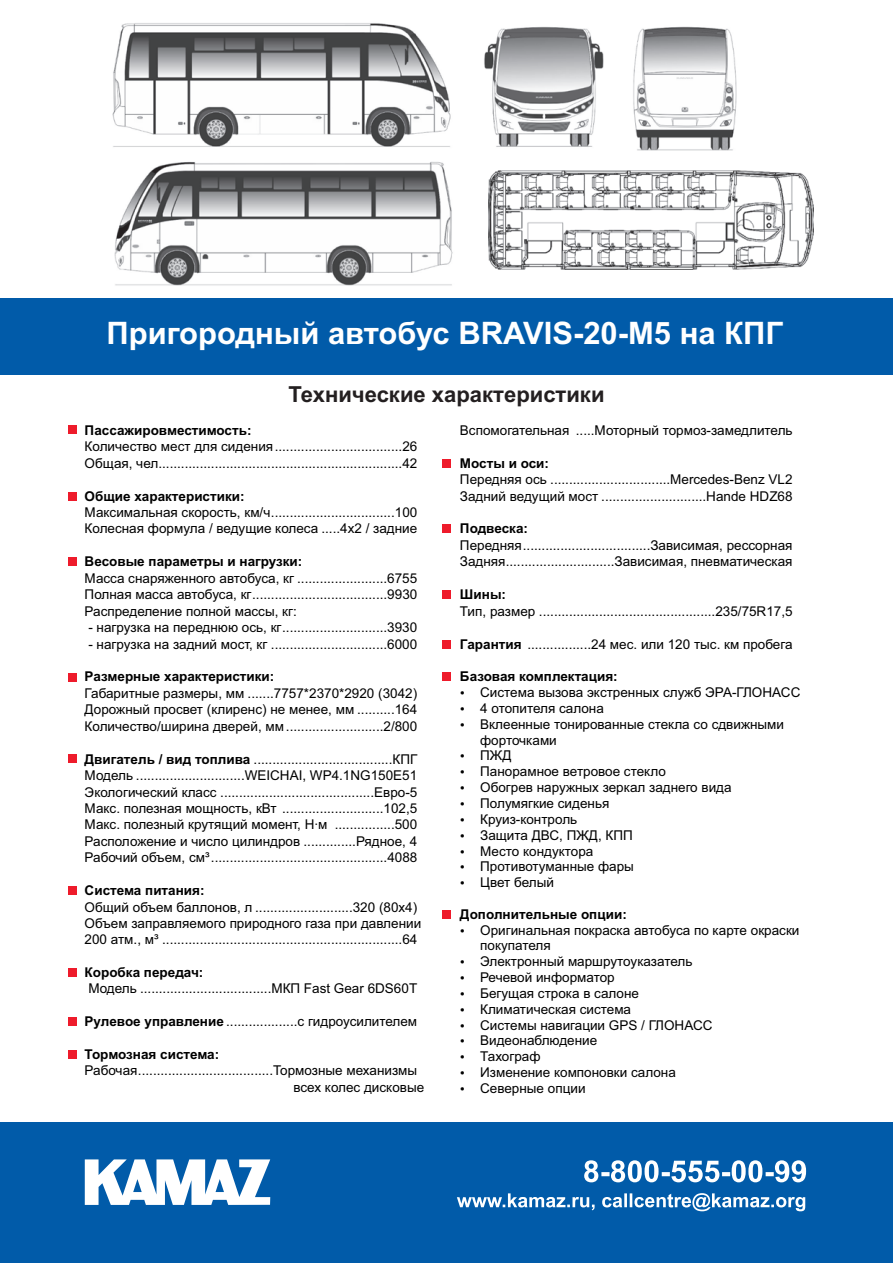
<style>
.page{position:relative;width:893px;height:1263px;background:#fff}
.page>*{position:absolute;margin:0;border:0;box-sizing:border-box;transform-origin:0 0}
.t1{font:700 30.9px "Arial";color:#fff}
.t2{font:700 22.05px "Arial";color:#231f20}
.t3{font:13.5px/15.8px "Arial";color:#000}
.t4{font:700 13.5px "Arial";color:#000}
.s1{font-weight:700}
</style>
<div class="page">
<div style="left:0;top:1123px;width:893px;height:140px;background:#015ba9"></div>
<div style="left:68px;top:425px;width:8px;height:9px;background:#ee1b2b"></div>
<svg style="left:85px;top:1159px;width:185px;height:46px"></svg>
<div style="left:68px;top:754px;width:8px;height:9px;background:#ee1b2b"></div>
<div style="left:68px;top:673px;width:8px;height:8px;background:#ee1b2b"></div>
<div style="left:68px;top:886px;width:8px;height:9px;background:#ee1b2b"></div>
<div style="left:68px;top:968px;width:8px;height:8px;background:#ee1b2b"></div>
<div style="left:68px;top:1017px;width:8px;height:9px;background:#ee1b2b"></div>
<div style="left:68px;top:1050px;width:8px;height:8px;background:#ee1b2b"></div>
<div style="left:68px;top:492px;width:8px;height:8px;background:#ee1b2b"></div>
<div style="left:68px;top:557px;width:8px;height:8px;background:#ee1b2b"></div>
<svg style="left:457px;top:1193px;width:348px;height:18px"></svg>
<svg style="left:584px;top:1160px;width:222px;height:22px"></svg>
<div style="left:442px;top:525px;width:9px;height:8px;background:#ee1b2b"></div>
<div style="left:442px;top:590px;width:9px;height:9px;background:#ee1b2b"></div>
<div style="left:442px;top:640px;width:9px;height:9px;background:#ee1b2b"></div>
<div style="left:442px;top:673px;width:9px;height:8px;background:#ee1b2b"></div>
<div style="left:442px;top:459px;width:9px;height:9px;background:#ee1b2b"></div>
<div style="left:442px;top:910px;width:9px;height:8px;background:#ee1b2b"></div>
<div style="left:0;top:298px;width:893px;height:76px;background:#015ba9"></div>
<img style="left:112px;top:23px;width:634px;height:263px">
<img style="left:488px;top:171px;width:325px;height:99px">
<h1 class="t1" style="left:107px;top:322px;width:678px">Пригородный автобус BRAVIS-20-М5 на КПГ</h1>
<h2 class="t2" style="left:288px;top:386px;width:318px">Технические характеристики</h2>
<p class="t3" style="left:460px;top:423px;width:334px">Вспомогательная .....Моторный тормоз-замедлитель</p>
<p class="t4" style="left:460px;top:458px;width:91px">Мосты и оси:</p>
<p class="t3" style="left:460px;top:472px;width:334px;line-height:16.5px">Передняя ось ................................Mercedes-Benz VL2<br>Задний ведущий мост ............................Hande НDZ68</p>
<p class="t4" style="left:460px;top:524px;width:70px">Подвеска:</p>
<p class="t3" style="left:460px;top:538px;width:334px;line-height:16.5px">Передняя..................................Зависимая, рессорная<br>Задняя.............................Зависимая, пневматическая</p>
<p class="t4" style="left:460px;top:589px;width:48px">Шины:</p>
<p class="t3" style="left:460px;top:604px;width:334px">Тип, размер ...............................................235/75R17,5</p>
<p class="t3" style="left:460px;top:637px;width:334px"><span class="s1">Гарантия</span> .................24 мес. или 120 тыс. км пробега</p>
<p class="t4" style="left:460px;top:672px;width:159px">Базовая комплектация:</p>
<p class="t3" style="left:480px;top:686px;width:322px">Система вызова экстренных служб ЭРА-ГЛОНАСС<br>4 отопителя салона<br>Вклеенные тонированные стекла со сдвижными форточками<br>ПЖД<br>Панорамное ветровое стекло<br>Обогрев наружных зеркал заднего вида<br>Полумягкие сиденья<br>Круиз-контроль<br>Защита ДВС, ПЖД, КПП<br>Место кондуктора<br>Противотуманные фары<br>Цвет белый</p>
<p class="t4" style="left:460px;top:909px;width:168px">Дополнительные опции:</p>
<p class="t3" style="left:480px;top:923px;width:321px">Оригинальная покраска автобуса по карте окраски покупателя<br>Электронный маршрутоуказатель<br>Речевой информатор<br>Бегущая строка в салоне<br>Климатическая система<br>Системы навигации GPS / ГЛОНАСС<br>Видеонаблюдение<br>Тахограф<br>Изменение компоновки салона<br>Северные опции</p>
<p class="t4" style="left:85px;top:425px;width:168px">Пассажировместимость:</p>
<p class="t3" style="left:85px;top:439px;width:334px;line-height:16.5px">Количество мест для сидения..................................26<br>Общая, чел.................................................................42</p>
<p class="t4" style="left:85px;top:491px;width:161px">Общие характеристики:</p>
<p class="t3" style="left:85px;top:505px;width:334px;line-height:16.5px">Максимальная скорость, км/ч.................................100<br>Колесная формула / ведущие колеса .....4х2 / задние</p>
<p class="t4" style="left:85px;top:556px;width:219px">Весовые параметры и нагрузки:</p>
<p class="t3" style="left:85px;top:571px;width:334px;line-height:16.5px;text-align:justify">Масса снаряженного автобуса, кг ........................6755<br>Полная масса автобуса, кг....................................9930<br>Распределение полной массы, кг:</p>
<p class="t3" style="left:88px;top:621px;width:330px">- нагрузка на переднюю ось, кг............................3930</p>
<p class="t3" style="left:88px;top:637px;width:330px">- нагрузка на задний мост, кг ...............................6000</p>
<p class="t4" style="left:85px;top:672px;width:191px">Размерные характеристики:</p>
<p class="t3" style="left:85px;top:686px;width:334px;line-height:16.5px;text-align:justify">Габаритные размеры, мм .......7757*2370*2920 (3042)<br>Дорожный просвет (клиренс) не менее, мм ..........164<br>Количество/ширина дверей, мм..........................2/800</p>
<p class="t3" style="left:85px;top:752px;width:334px;line-height:16.5px;text-align:justify"><span class="s1">Двигатель / вид топлива</span> .....................................КПГ Модель .............................WEICHAI, WP4.1NG150E51<br>Экологический класс .........................................Евро-5<br>Макс. полезная мощность, кВт ...........................102,5<br>Макс. полезный крутящий момент, Н∙м ................500<br>Расположение и число цилиндров ..............Рядное, 4<br>Рабочий объем, см³...............................................4088</p>
<p class="t4" style="left:85px;top:885px;width:121px">Система питания:</p>
<p class="t3" style="left:85px;top:900px;width:338px">Общий объем баллонов, л ..........................320 (80х4)<br>Объем заправляемого природного газа при давлении<br>200 атм., м³ ................................................................64</p>
<p class="t4" style="left:85px;top:967px;width:120px">Коробка передач:</p>
<p class="t3" style="left:88px;top:982px;width:330px">Модель ...................................МКП Fast Gear 6DS60T</p>
<p class="t3" style="left:85px;top:1014px;width:334px"><span class="s1">Рулевое управление</span> ...................с гидроусилителем</p>
<p class="t4" style="left:85px;top:1049px;width:136px">Тормозная система:</p>
<p class="t3" style="left:293px;top:1063px;width:132px;line-height:16.5px;text-indent:-209px">Рабочая....................................Тормозные механизмы всех колес дисковые</p>
</div>
